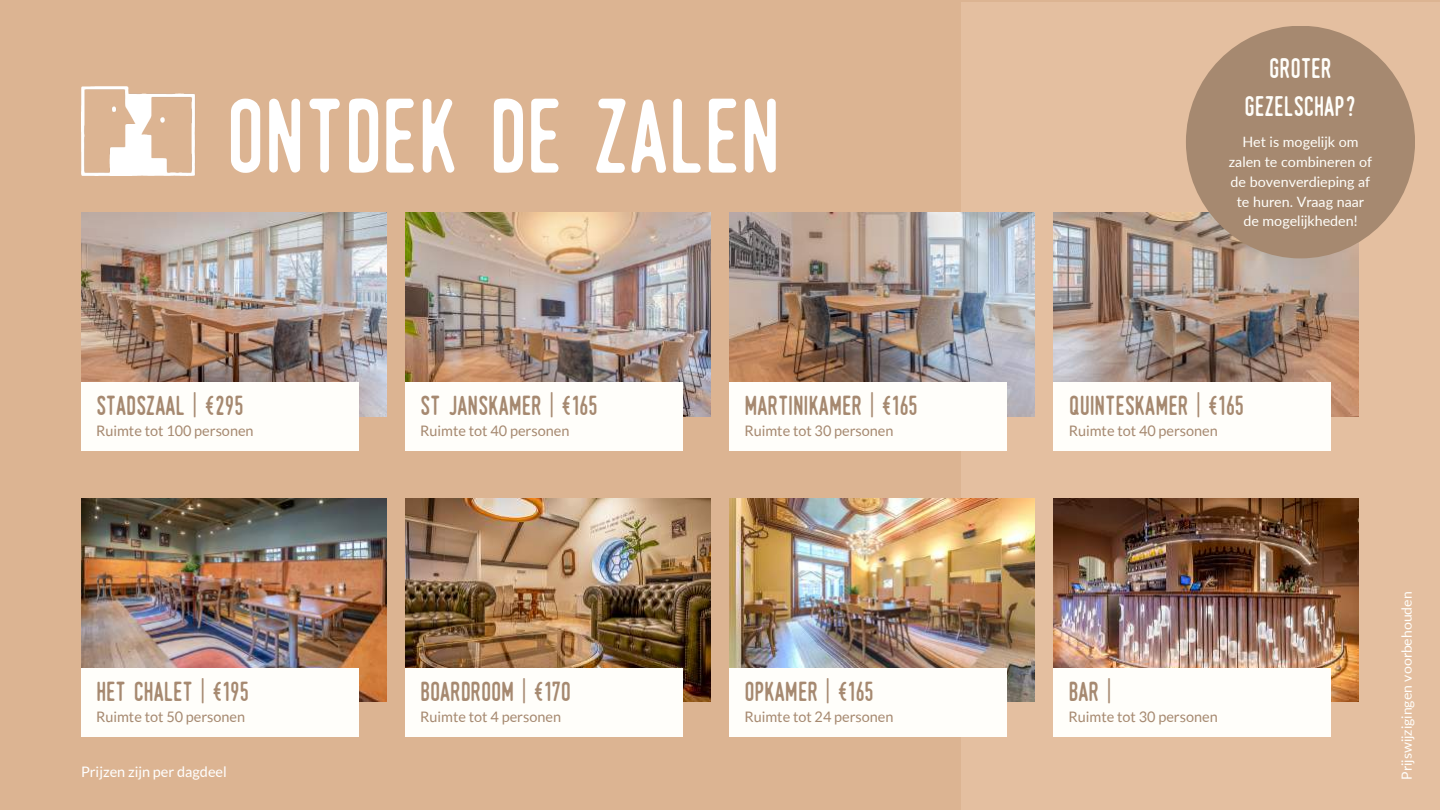
<style>
.page{position:relative;width:1440px;height:810px;background:#dcb492}
.page>*{position:absolute;margin:0;border:0;box-sizing:border-box;transform-origin:0 0}
.t1{font:102px "Monthoers 2.0 Clean";color:#fff}
.t2{font:27.4px/37.8px "Monthoers 2.0 Clean";color:#fffefa;text-align:center}
.t3{font:26.6px "Monthoers 2.0 Clean";color:#a68970}
.t4{font:14.5px "Lato";color:#a68970}
.t5{font:14.5px "Lato";color:#fff}
.t6{font:14.3px/19.8px "Lato";color:#fffefa;text-align:center}
.t7{font:14px "Lato";color:#fffefa}
</style>
<div class="page">
<img style="left:81px;top:213px;width:305px;height:203px">
<div style="left:81px;top:382px;width:278px;height:69px;background:#fffefa"></div>
<img style="left:405px;top:213px;width:305px;height:203px">
<div style="left:405px;top:382px;width:278px;height:69px;background:#fffefa"></div>
<div style="left:961px;top:2px;width:479px;height:808px;background:#e4bfa0"></div>
<img style="left:729px;top:213px;width:306px;height:203px">
<div style="left:729px;top:382px;width:278px;height:69px;background:#fffefa"></div>
<img style="left:1054px;top:213px;width:305px;height:203px">
<div style="left:1054px;top:382px;width:277px;height:69px;background:#fffefa"></div>
<img style="left:81px;top:499px;width:305px;height:203px">
<div style="left:81px;top:668px;width:278px;height:68px;background:#fffefa"></div>
<img style="left:405px;top:499px;width:305px;height:203px">
<div style="left:405px;top:668px;width:278px;height:68px;background:#fffefa"></div>
<img style="left:729px;top:499px;width:306px;height:203px">
<div style="left:729px;top:668px;width:278px;height:68px;background:#fffefa"></div>
<img style="left:1053px;top:499px;width:306px;height:203px">
<div style="left:1053px;top:668px;width:278px;height:68px;background:#fffefa"></div>
<img style="left:81px;top:86px;width:114px;height:90px">
<div style="left:1186px;top:26px;width:229px;height:232px;background:#a68970;border-radius:50%"></div>
<h1 class="t1" style="left:226px;top:78px;width:556px">ONTDEK DE ZALEN</h1>
<h3 class="t3" style="left:96px;top:390px;width:149px">STADSZAAL | €295</h3>
<p class="t4" style="left:96px;top:422px;width:159px">Ruimte tot 100 personen</p>
<h3 class="t3" style="left:96px;top:676px;width:154px">HET CHALET | €195</h3>
<p class="t4" style="left:96px;top:707px;width:151px">Ruimte tot 50 personen</p>
<p class="t5" style="left:81px;top:762px;width:147px">Prijzen zijn per dagdeel</p>
<h3 class="t3" style="left:420px;top:390px;width:179px">ST JANSKAMER | €165</h3>
<p class="t4" style="left:420px;top:422px;width:151px">Ruimte tot 40 personen</p>
<h3 class="t3" style="left:420px;top:676px;width:152px">BOARDROOM | €170</h3>
<p class="t4" style="left:420px;top:707px;width:142px">Ruimte tot 4 personen</p>
<h3 class="t3" style="left:744px;top:390px;width:175px">MARTINIKAMER | €165</h3>
<p class="t4" style="left:744px;top:422px;width:151px">Ruimte tot 30 personen</p>
<h3 class="t3" style="left:744px;top:676px;width:131px">OPKAMER | €165</h3>
<p class="t4" style="left:744px;top:707px;width:151px">Ruimte tot 24 personen</p>
<h2 class="t2" style="left:1245px;top:50px;width:113px">GROTER<br>GEZELSCHAP?</h2>
<p class="t6" style="left:1229px;top:132px;width:145px">Het is mogelijk om zalen te combineren of de bovenverdieping af te huren. Vraag naar de mogelijkheden!</p>
<h3 class="t3" style="left:1069px;top:390px;width:177px">QUINTESKAMER | €165</h3>
<p class="t4" style="left:1069px;top:422px;width:151px">Ruimte tot 40 personen</p>
<h3 class="t3" style="left:1069px;top:676px;width:44px">BAR |</h3>
<p class="t4" style="left:1069px;top:707px;width:151px">Ruimte tot 30 personen</p>
<p class="t7" style="left:1398px;top:780px;width:190px;rotate:-90deg">Prijswijzigingen voorbehouden</p>
</div>
